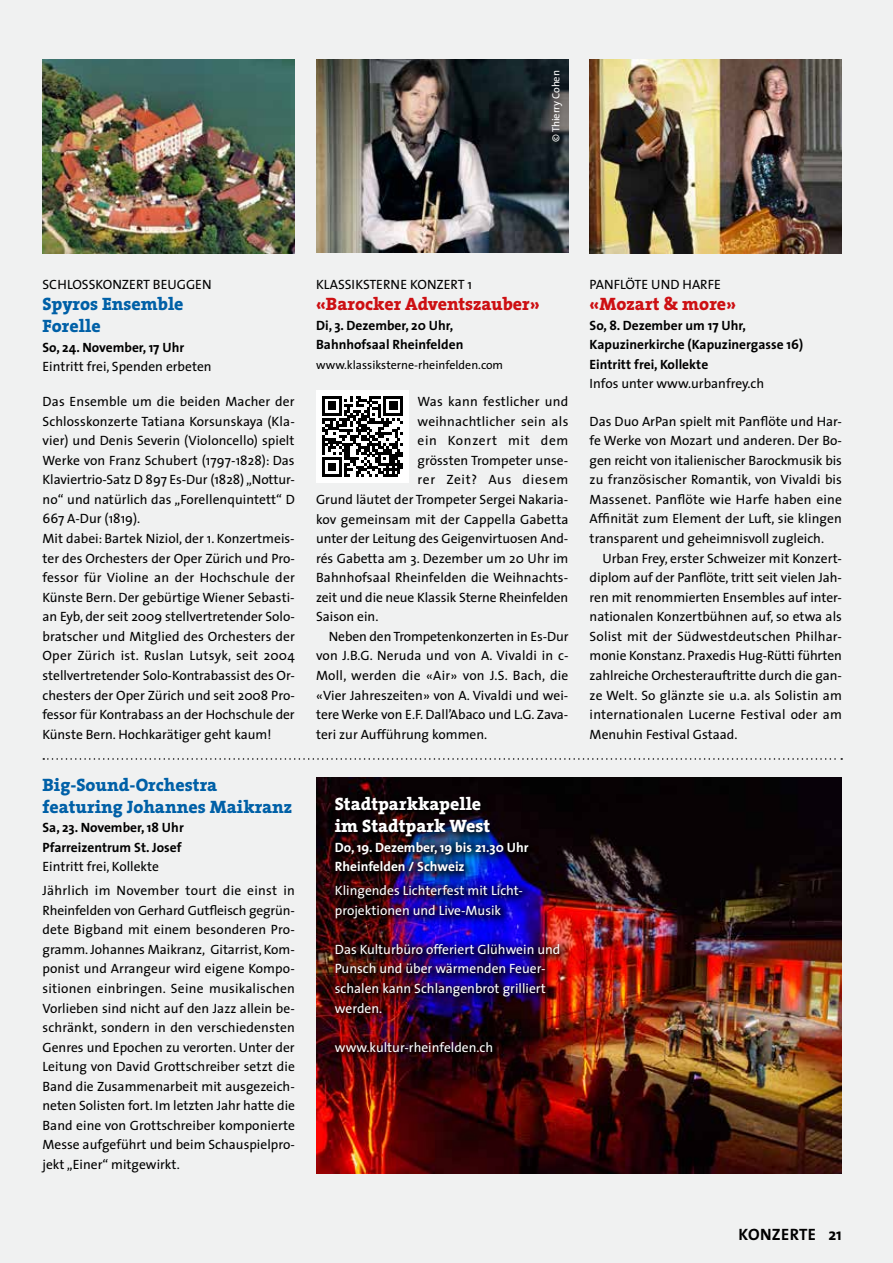
<style>
.page{position:relative;width:893px;height:1263px;background:#f0f1f1}
.page>*{position:absolute;margin:0;border:0;box-sizing:border-box;transform-origin:0 0}
.t1{font:800 18px/21.8px "The Serif";color:#0060a7}
.t2{font:800 18px "The Serif";color:#cd1013}
.t3{font:800 18px/21.8px "The Serif";color:#fff}
.t4{font:700 16.5px "The Sans";letter-spacing:.02em;color:#000}
.t5{font:13.5px/19.5px "The Sans";color:#000;text-align:justify}
.t6{font:13.5px/19.5px "The Sans";color:#fff}
.t7{font:700 13.5px/19.5px "The Sans";color:#000}
.t8{font:13.5px/24.2px "The Sans";letter-spacing:.02em;color:#000}
.t9{font:700 13.5px/19.5px "The Sans";color:#fff}
.t10{font:13.5px "The Sans";letter-spacing:.05em;color:#000}
.t11{font:12px "The Sans";color:#000}
.t12{font:10.5px "The Sans";letter-spacing:-.01em;color:#fff}
</style>
<div class="page">
<img style="left:590px;top:60px;width:252px;height:193px">
<svg style="left:43px;top:758px;width:799px;height:2px"></svg>
<img style="left:316px;top:60px;width:252px;height:193px">
<img style="left:316px;top:778px;width:526px;height:396px">
<img style="left:43px;top:60px;width:252px;height:193px">
<div style="left:329px;top:790px;width:242px;height:273px;background:#000;opacity:.75"></div>
<div style="left:316px;top:390px;width:93px;height:93px;background:#fff"></div>
<svg style="left:322px;top:396px;width:81px;height:81px"></svg>
<p class="t12" style="left:547px;top:142px;width:73px;rotate:-90deg">© Thierry Cohen</p>
<p class="t5" style="left:43px;top:274px;width:171px">SCHLOSSKONZERT BEUGGEN</p>
<h1 class="t1" style="left:43px;top:293px;width:143px">Spyros Ensemble<br>Forelle</h1>
<p class="t7" style="left:43px;top:337px;width:143px">So, 24. November, 17 Uhr</p>
<p class="t5" style="left:43px;top:356px;width:171px">Eintritt frei, Spenden erbeten</p>
<p class="t5" style="left:43px;top:391px;width:254px;text-align:left">Das Ensemble um die beiden Macher der Schlosskonzerte Tatiana Korsunskaya (Kla&shy;vier) und Denis Severin (Violoncello) spielt Werke von Franz Schubert (1797-1828): Das Klaviertrio-Satz D 897 Es-Dur (1828) „Nottur&shy;no“ und natürlich das „Forellenquintett“ D 667 A-Dur (1819).<br>Mit dabei: Bartek Niziol, der 1. Konzertmeis&shy;ter des Orchesters der Oper Zürich und Pro&shy;fessor für Violine an der Hochschule der Künste Bern. Der gebürtige Wiener Sebasti&shy;an Eyb, der seit 2009 stellvertretender Solo&shy;bratscher und Mitglied des Orchesters der Oper Zürich ist. Ruslan Lutsyk, seit 2004 stellvertretender Solo-Kontrabassist des Or&shy;chesters der Oper Zürich und seit 2008 Pro&shy;fessor für Kontrabass an der Hochschule der Künste Bern. Hochkarätiger geht kaum!</p>
<h1 class="t1" style="left:43px;top:773px;width:251px">Big-Sound-Orchestra featuring Johannes Maikranz</h1>
<p class="t7" style="left:43px;top:817px;width:143px">Sa, 23. November, 18 Uhr<br>Pfarreizentrum St. Josef</p>
<p class="t8" style="left:43px;top:854px;width:254px">Eintritt frei, Kollekte<br>Jährlich im November tourt die einst in</p>
<p class="t5" style="left:43px;top:900px;width:254px">Rheinfelden von Gerhard Gutfleisch gegrün&shy;dete Bigband mit einem besonderen Pro&shy;gramm. Johannes Maikranz, Gitarrist, Kom&shy;ponist und Arrangeur wird eigene Kompo&shy;sitionen einbringen. Seine musikalischen Vorlieben sind nicht auf den Jazz allein be&shy;schränkt, sondern in den verschiedensten Genres und Epochen zu verorten. Unter der Leitung von David Grottschreiber setzt die Band die Zusammenarbeit mit ausgezeich&shy;neten Solisten fort. Im letzten Jahr hatte die Band eine von Grottschreiber komponierte Messe aufgeführt und beim Schauspielpro&shy;jekt „Einer“ mitgewirkt.</p>
<p class="t5" style="left:316px;top:274px;width:158px">KLASSIKSTERNE KONZERT 1</p>
<h1 class="t2" style="left:316px;top:289px;width:225px">«Barocker Adventszauber»</h1>
<p class="t7" style="left:316px;top:315px;width:149px">Di, 3. Dezember, 20 Uhr,<br>Bahnhofsaal Rheinfelden</p>
<p class="t11" style="left:316px;top:355px;width:189px">www.klassiksterne-rheinfelden.com</p>
<p class="t5" style="left:418px;top:391px;width:152px">Was kann festlicher und</p>
<p class="t8" style="left:418px;top:409px;width:152px">weihnachtlicher sein als</p>
<p class="t10" style="left:418px;top:429px;width:152px">ein Konzert mit dem</p>
<p class="t5" style="left:418px;top:450px;width:152px">grössten Trompeter unse-</p>
<p class="t10" style="left:418px;top:469px;width:152px">rer Zeit? Aus diesem</p>
<p class="t5" style="left:316px;top:489px;width:254px">Grund läutet der Trompeter Sergei Nakaria-</p>
<p class="t5" style="left:316px;top:509px;width:254px">kov gemeinsam mit der Cappella Gabetta</p>
<p class="t5" style="left:316px;top:528px;width:254px">unter der Leitung des Geigenvirtuosen And-</p>
<p class="t5" style="left:316px;top:548px;width:254px">rés Gabetta am 3. Dezember um 20 Uhr im</p>
<p class="t5" style="left:316px;top:567px;width:254px">Bahnhofsaal Rheinfelden die Weihnachts-</p>
<p class="t5" style="left:316px;top:587px;width:254px">zeit und die neue Klassik Sterne Rheinfelden</p>
<p class="t5" style="left:316px;top:607px;width:64px">Saison ein.</p>
<p class="t5" style="left:329px;top:626px;width:241px">Neben den Trompetenkonzerten in Es-Dur</p>
<p class="t5" style="left:316px;top:646px;width:254px">von J.B.G. Neruda und von A. Vivaldi in c-</p>
<p class="t5" style="left:316px;top:665px;width:254px">Moll, werden die «Air» von J.S. Bach, die</p>
<p class="t5" style="left:316px;top:685px;width:254px">«Vier Jahreszeiten» von A. Vivaldi und wei-</p>
<p class="t5" style="left:316px;top:704px;width:254px">tere Werke von E.F. Dall’Abaco und L.G. Zava-</p>
<p class="t5" style="left:316px;top:724px;width:173px">teri zur Aufführung kommen.</p>
<h1 class="t3" style="left:335px;top:793px;width:157px">Stadtparkkapelle im Stadtpark West</h1>
<p class="t9" style="left:335px;top:837px;width:195px">Do, 19. Dezember, 19 bis 21.30 Uhr<br>Rheinfelden / Schweiz</p>
<p class="t6" style="left:335px;top:880px;width:188px">Klingendes Lichterfest mit Licht&shy;projektionen und Live-Musik</p>
<p class="t6" style="left:335px;top:939px;width:227px">Das Kulturbüro offeriert Glühwein und<br>Punsch und über wärmenden Feuer&shy;schalen kann Schlangenbrot grilliert werden.</p>
<p class="t6" style="left:335px;top:1037px;width:160px">www.kultur-rheinfelden.ch</p>
<p class="t5" style="left:590px;top:274px;width:133px">PANFLÖTE UND HARFE</p>
<h1 class="t2" style="left:590px;top:289px;width:148px">«Mozart &amp; more»</h1>
<p class="t7" style="left:590px;top:315px;width:215px">So, 8. Dezember um 17 Uhr,<br>Kapuzinerkirche (Kapuzinergasse 16)<br>Eintritt frei, Kollekte</p>
<p class="t5" style="left:590px;top:374px;width:176px">Infos unter www.urbanfrey.ch</p>
<p class="t5" style="left:590px;top:411px;width:254px">Das Duo ArPan spielt mit Panflöte und Har&shy;fe Werke von Mozart und anderen. Der Bo&shy;gen reicht von italienischer Barockmusik bis zu französischer Romantik, von Vivaldi bis Massenet. Panflöte wie Harfe haben eine Affinität zum Element der Luft, sie klingen transparent und geheimnisvoll zugleich.</p>
<p class="t5" style="left:590px;top:548px;width:254px;text-indent:13px">Urban Frey, erster Schweizer mit Konzert&shy;diplom auf der Panflöte, tritt seit vielen Jah&shy;ren mit renommierten Ensembles auf inter&shy;nationalen Konzertbühnen auf, so etwa als Solist mit der Südwestdeutschen Philhar&shy;monie Konstanz. Praxedis Hug-Rütti führten zahlreiche Orchesterauftritte durch die gan&shy;ze Welt. So glänzte sie u.a. als Solistin am internationalen Lucerne Festival oder am Menuhin Festival Gstaad.</p>
<p class="t4" style="left:738px;top:1221px;width:105px">KONZERTE 21</p>
</div>
